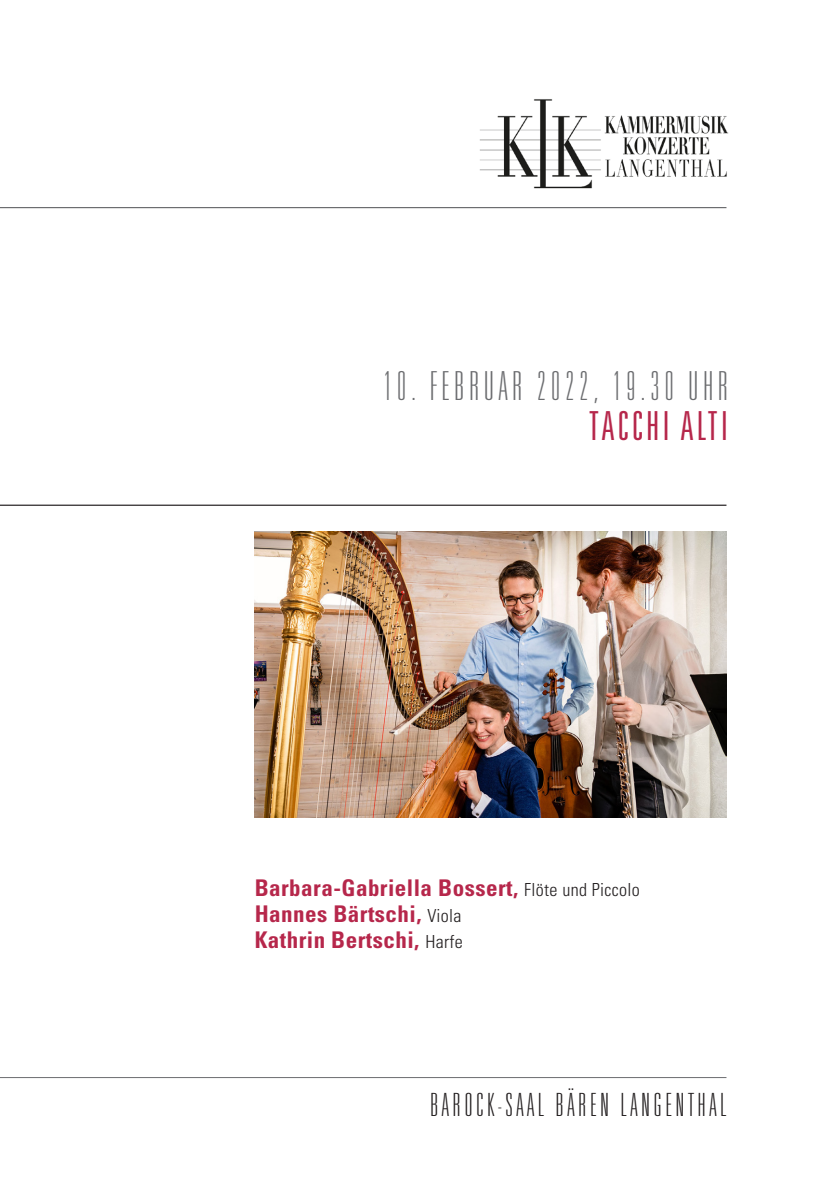
<style>
.page{position:relative;width:840px;height:1191px;background:#fff}
.page>*{position:absolute;margin:0;border:0;box-sizing:border-box;transform-origin:0 0}
.t1{font:100 ultra-condensed 40px "Univers";letter-spacing:.13em;color:#6c6d70}
.t2{font:300 ultra-condensed 40px "Univers";letter-spacing:.08em;color:#b6274b}
.t3{font:100 ultra-condensed 32px "Univers";letter-spacing:.13em;color:#231f20}
.ohne{font:700 condensed 23px "Univers";letter-spacing:.02em;color:#b6274b}
.s1{font-weight:300;font-size:18px;color:#231f20}
</style>
<div class="page">
<img style="left:254px;top:532px;width:472px;height:286px">
<hr style="left:0;top:1077px;width:726px;height:1px;background:#6c6d70">
<hr style="left:0;top:207px;width:726px;height:1px;background:#6c6d70">
<hr style="left:0;top:504px;width:726px;height:2px;background:#231f20">
<img style="left:479px;top:99px;width:249px;height:90px">
<p class="t1" style="left:383px;top:365px;width:346px">10. FEBRUAR 2022, 19.30 UHR</p>
<p class="t2" style="left:588px;top:405px;width:140px">TACCHI ALTI</p>
<p class="ohne" style="left:254px;top:873px;width:386px">Barbara-Gabriella Bossert, <span class="s1">Flöte und Piccolo</span></p>
<p class="ohne" style="left:254px;top:899px;width:208px">Hannes Bärtschi, <span class="s1">Viola</span></p>
<p class="ohne" style="left:254px;top:925px;width:209px">Kathrin Bertschi, <span class="s1">Harfe</span></p>
<p class="t3" style="left:430px;top:1088px;width:297px">BAROCK-SAAL BÄREN LANGENTHAL</p>
</div>
